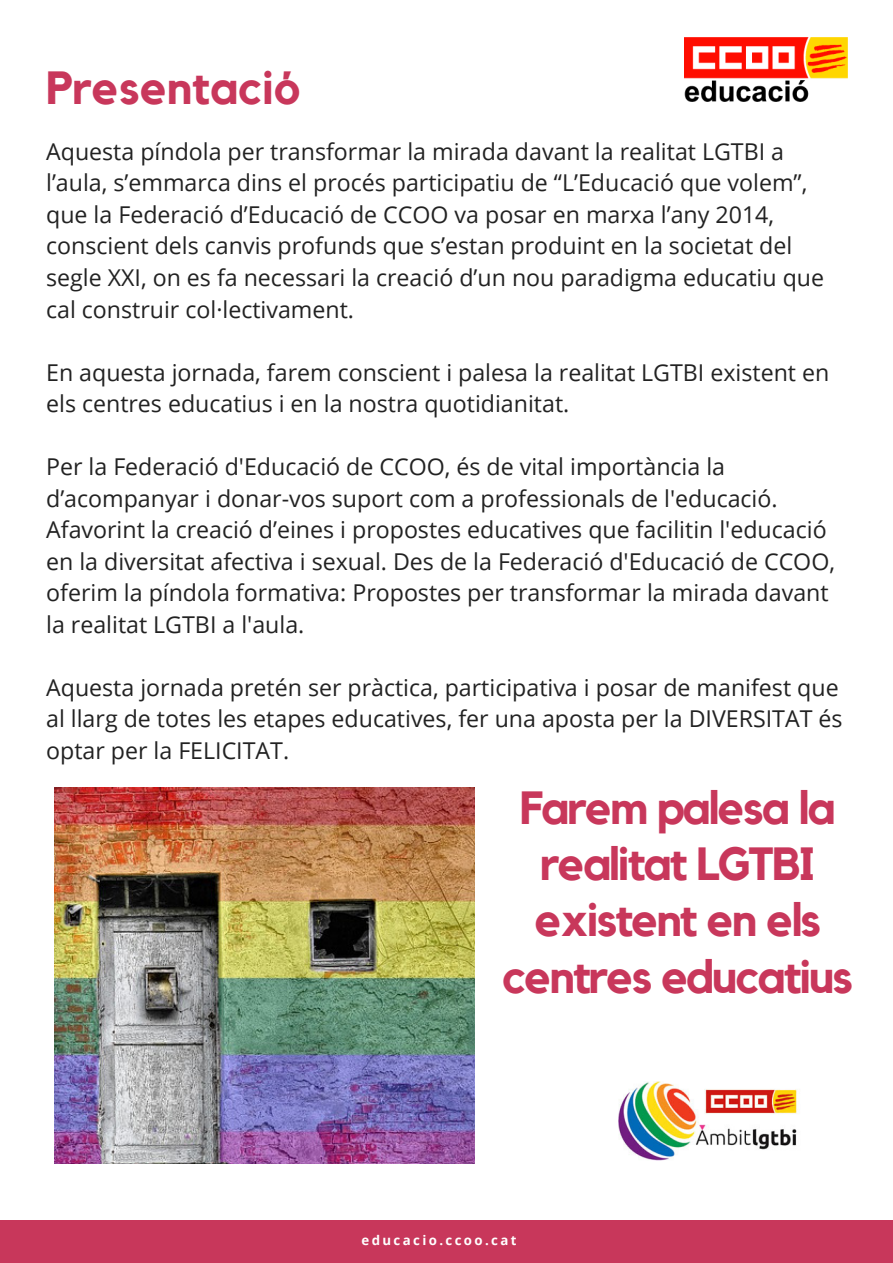
<style>
.page{position:relative;width:893px;height:1263px;background:#fff}
.page>*{position:absolute;margin:0;border:0;box-sizing:border-box;transform-origin:0 0}
.t1{font:700 46.35px/56.2px "Kollektif";letter-spacing:-.04em;color:#c8375b;text-align:center}
.t2{font:700 46.35px "Kollektif";color:#c8375b}
.t3{font:23.25px/31.5px "Open Sans";color:#222}
.t4{font:700 13.2px "Open Sans";letter-spacing:.18em;color:#fff}
</style>
<div class="page">
<div style="left:0;top:1219px;width:893px;height:44px;background:#c8375b"></div>
<img style="left:685px;top:37px;width:163px;height:64px">
<img style="left:618px;top:1081px;width:180px;height:80px">
<img style="left:54px;top:787px;width:420px;height:376px">
<h1 class="t2" style="left:46px;top:66px;width:256px">Presentació</h1>
<p class="t3" style="left:46px;top:135px;width:779px">Aquesta píndola per transformar la mirada davant la realitat LGTBI a l’aula, s’emmarca dins el procés participatiu de “L’Educació que volem”, que la Federació d’Educació de CCOO va posar en marxa l’any 2014, conscient dels canvis profunds que s’estan produint en la societat del segle XXI, on es fa necessari la creació d’un nou paradigma educatiu que cal construir col·lectivament.</p>
<p class="t3" style="left:46px;top:356px;width:785px">En aquesta jornada, farem conscient i palesa la realitat LGTBI existent en els centres educatius i en la nostra quotidianitat.</p>
<p class="t3" style="left:46px;top:450px;width:790px">Per la Federació d'Educació de CCOO, és de vital importància la d’acompanyar i donar-vos suport com a professionals de l'educació.<br>Afavorint la creació d’eines i propostes educatives que facilitin l'educació en la diversitat afectiva i sexual. Des de la Federació d'Educació de CCOO, oferim la píndola formativa: Propostes per transformar la mirada davant la realitat LGTBI a l'aula.</p>
<p class="t3" style="left:46px;top:671px;width:798px">Aquesta jornada pretén ser pràctica, participativa i posar de manifest que al llarg de totes les etapes educatives, fer una aposta per la DIVERSITAT és optar per la FELICITAT.</p>
<h1 class="t1" style="left:502px;top:781px;width:352px">Farem palesa la realitat LGTBI existent en els centres educatius</h1>
<p class="t4" style="left:362px;top:1231px;width:156px">educacio.ccoo.cat</p>
</div>
